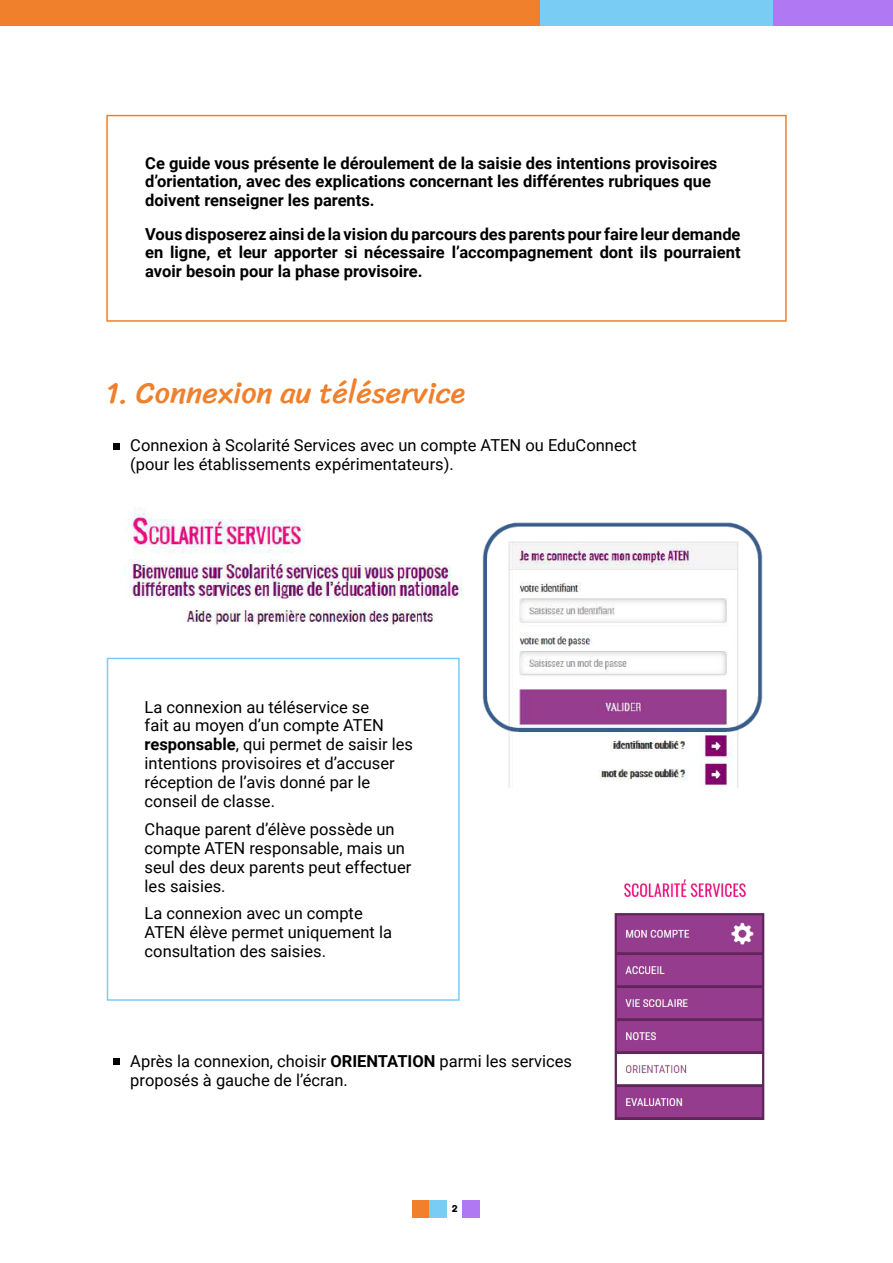
<style>
.page{position:relative;width:893px;height:1263px;background:#fff}
.page>*{position:absolute;margin:0;border:0;box-sizing:border-box;transform-origin:0 0}
.t1{font:30px "Sriracha";color:#f0802b}
.t2{font:16.5px/18.9px "Roboto";color:#000}
.t3{font:700 16.5px/18.8px "Roboto";color:#000}
.t4{font:10.5px "Archive";color:#000}
.s1{font-weight:700}
</style>
<div class="page">
<div style="left:540px;top:0;width:234px;height:26px;background:#79cdf4"></div>
<div style="left:774px;top:0;width:119px;height:26px;background:#b078f2"></div>
<div style="left:0;top:0;width:540px;height:26px;background:#f0802b"></div>
<div style="left:413px;top:1200px;width:17px;height:17px;background:#f0802b"></div>
<div style="left:430px;top:1200px;width:17px;height:17px;background:#79cdf4"></div>
<div style="left:463px;top:1200px;width:17px;height:17px;background:#b078f2"></div>
<img style="left:117px;top:507px;width:646px;height:280px">
<div style="left:113px;top:443px;width:7px;height:6px;background:#000"></div>
<div style="left:113px;top:1058px;width:7px;height:7px;background:#000"></div>
<div style="left:106px;top:115px;width:681px;height:207px;background:#fff;border:2px solid #f0802b"></div>
<div style="left:107px;top:658px;width:353px;height:343px;border:2px solid #79cdf4"></div>
<img style="left:614px;top:879px;width:151px;height:240px">
<p class="t3" style="left:145px;top:153px;width:574px">Ce guide vous présente le déroulement de la saisie des intentions provisoires d’orientation, avec des explications concernant les différentes rubriques que doivent renseigner les parents.</p>
<p class="t3" style="left:145px;top:224px;width:597px;text-align:justify">Vous disposerez ainsi de la vision du parcours des parents pour faire leur demande en ligne, et leur apporter si nécessaire l’accompagnement dont ils pourraient avoir besoin pour la phase provisoire.</p>
<h1 class="t1" style="left:106px;top:375px;width:360px">1. Connexion au téléservice</h1>
<p class="t2" style="left:130px;top:435px;width:508px">Connexion à Scolarité Services avec un compte ATEN ou EduConnect (pour les établissements expérimentateurs).</p>
<p class="t2" style="left:145px;top:696px;width:270px">La connexion au téléservice se<br>fait au moyen d’un compte ATEN <span class="s1">responsable</span>, qui permet de saisir les intentions provisoires et d’accuser réception de l’avis donné par le conseil de classe.</p>
<p class="t2" style="left:145px;top:819px;width:268px">Chaque parent d’élève possède un compte ATEN responsable, mais un seul des deux parents peut effectuer les saisies.</p>
<p class="t2" style="left:145px;top:903px;width:249px">La connexion avec un compte<br>ATEN élève permet uniquement la consultation des saisies.</p>
<p class="t2" style="left:130px;top:1051px;width:443px">Après la connexion, choisir <span class="s1">ORIENTATION</span> parmi les services proposés à gauche de l’écran.</p>
<p class="t4" style="left:452px;top:1202px;width:7px">2</p>
</div>
